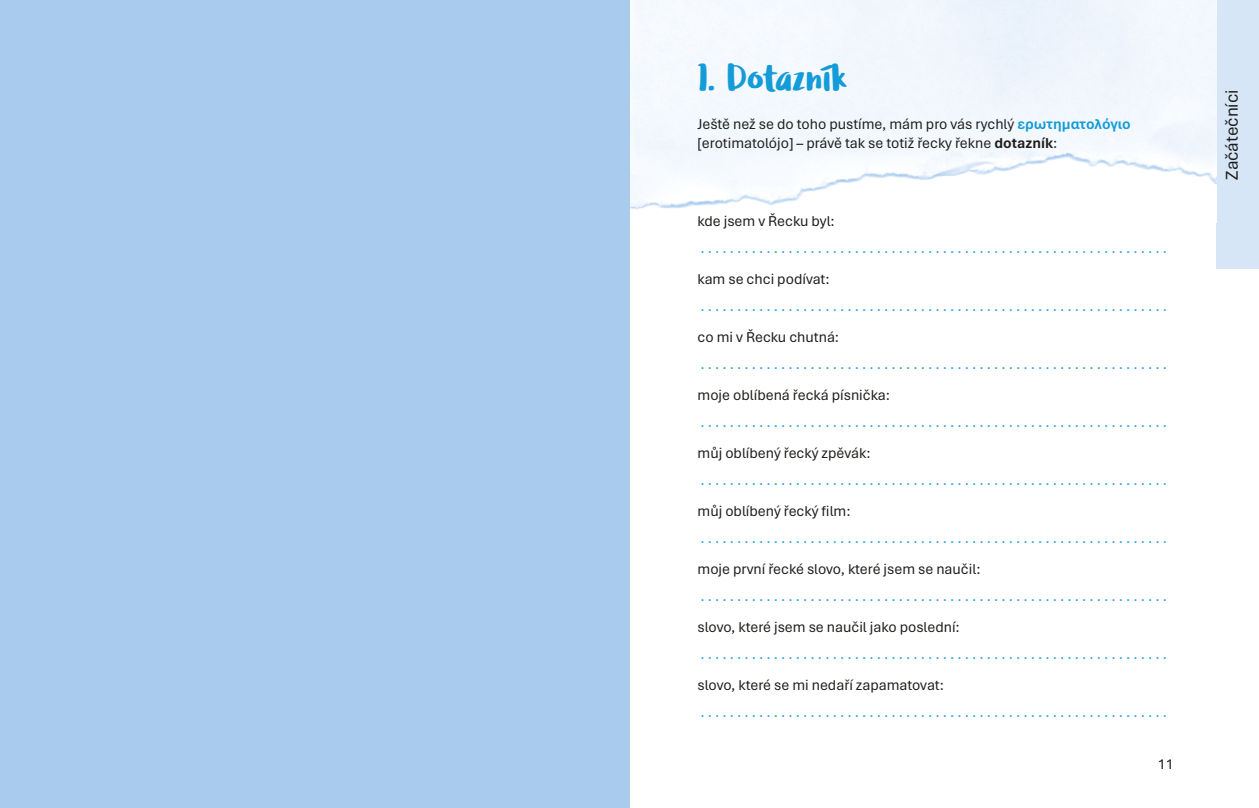
<style>
.page{position:relative;width:1259px;height:808px;background:#fff}
.page>*{position:absolute;margin:0;border:0;box-sizing:border-box;transform-origin:0 0}
.t1{font:39px "Ludicrous";color:#149cd8}
.t2{font:18px "Aptos";color:#1d1d1b}
.t3{font:15px "Aptos";color:#149cd8}
.t4{font:15px/18.8px "Aptos";color:#1d1d1b}
.s1{font-weight:700;color:#149cd8}
.s2{font-weight:700}
</style>
<div class="page">
<div style="left:1216px;top:0;width:43px;height:269px;background:#d6e6f7"></div>
<img style="left:630px;top:0;width:586px;height:209px">
<div style="left:0;top:0;width:629px;height:808px;background:#a9ccee"></div>
<h1 class="t1" style="left:697px;top:50px;width:152px">1. Dotazník</h1>
<p class="t4" style="left:697px;top:114px;width:435px">Ještě než se do toho pustíme, mám pro vás rychlý <span class="s1">ερωτηματολόγιο </span>[erotimatolójo] – právě tak se totiž řecky řekne <span class="s2">dotazník</span>:</p>
<p class="t4" style="left:697px;top:211px;width:139px">kde jsem v Řecku byl:</p>
<p class="t3" style="left:700px;top:237px;width:468px">. . . . . . . . . . . . . . . . . . . . . . . . . . . . . . . . . . . . . . . . . . . . . . . . . . . . . . . . . . . . . . . .</p>
<p class="t4" style="left:697px;top:269px;width:134px">kam se chci podívat:</p>
<p class="t3" style="left:700px;top:295px;width:468px">. . . . . . . . . . . . . . . . . . . . . . . . . . . . . . . . . . . . . . . . . . . . . . . . . . . . . . . . . . . . . . . .</p>
<p class="t4" style="left:697px;top:327px;width:143px">co mi v Řecku chutná:</p>
<p class="t3" style="left:700px;top:353px;width:468px">. . . . . . . . . . . . . . . . . . . . . . . . . . . . . . . . . . . . . . . . . . . . . . . . . . . . . . . . . . . . . . . .</p>
<p class="t4" style="left:697px;top:385px;width:194px">moje oblíbená řecká písnička:</p>
<p class="t3" style="left:700px;top:411px;width:468px">. . . . . . . . . . . . . . . . . . . . . . . . . . . . . . . . . . . . . . . . . . . . . . . . . . . . . . . . . . . . . . . .</p>
<p class="t4" style="left:697px;top:443px;width:175px">můj oblíbený řecký zpěvák:</p>
<p class="t3" style="left:700px;top:469px;width:468px">. . . . . . . . . . . . . . . . . . . . . . . . . . . . . . . . . . . . . . . . . . . . . . . . . . . . . . . . . . . . . . . .</p>
<p class="t4" style="left:697px;top:501px;width:155px">můj oblíbený řecký film:</p>
<p class="t3" style="left:700px;top:527px;width:468px">. . . . . . . . . . . . . . . . . . . . . . . . . . . . . . . . . . . . . . . . . . . . . . . . . . . . . . . . . . . . . . . .</p>
<p class="t4" style="left:697px;top:559px;width:284px">moje první řecké slovo, které jsem se naučil:</p>
<p class="t3" style="left:700px;top:585px;width:468px">. . . . . . . . . . . . . . . . . . . . . . . . . . . . . . . . . . . . . . . . . . . . . . . . . . . . . . . . . . . . . . . .</p>
<p class="t4" style="left:697px;top:617px;width:264px">slovo, které jsem se naučil jako poslední:</p>
<p class="t3" style="left:700px;top:643px;width:468px">. . . . . . . . . . . . . . . . . . . . . . . . . . . . . . . . . . . . . . . . . . . . . . . . . . . . . . . . . . . . . . . .</p>
<p class="t4" style="left:697px;top:675px;width:248px">slovo, které se mi nedaří zapamatovat:</p>
<p class="t3" style="left:700px;top:701px;width:468px">. . . . . . . . . . . . . . . . . . . . . . . . . . . . . . . . . . . . . . . . . . . . . . . . . . . . . . . . . . . . . . . .</p>
<p class="t4" style="left:1158px;top:754px;width:18px">11</p>
<p class="t2" style="left:1219px;top:180px;width:92px;rotate:-90deg">Začátečníci</p>
</div>
